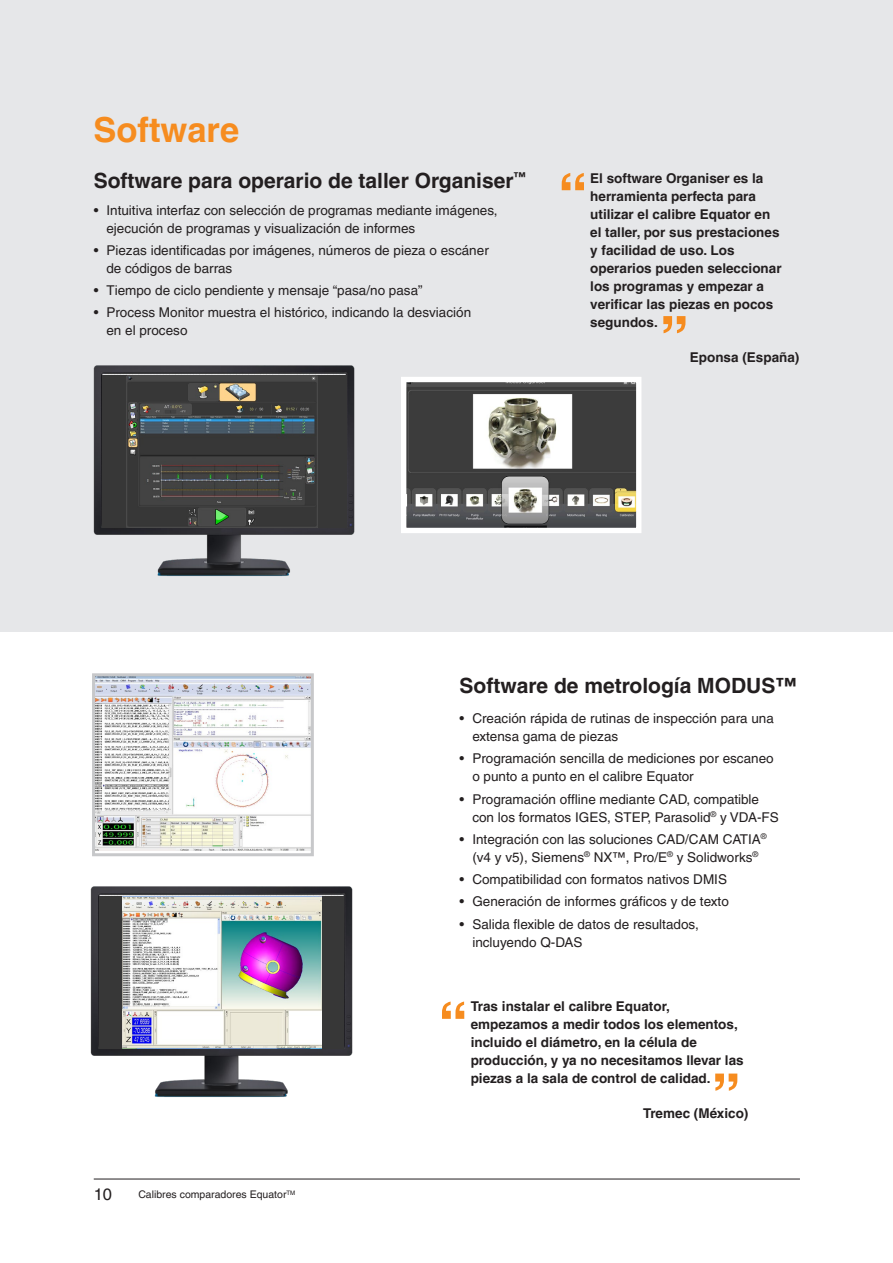
<style>
.page{position:relative;width:893px;height:1263px;background:#fff}
.page>*{position:absolute;margin:0;border:0;box-sizing:border-box;transform-origin:0 0}
.Inside_Headline_21pt_Bold{font:700 34.5px "Helvetica LT Pro";color:#f68c1f}
.Subheading_14pt_Bold{font:700 21px "Helvetica LT Pro";color:#231f20}
.t1{font:16.5px "Helvetica LT Pro";color:#231f20}
.t2{font:13.5px/18px "Helvetica LT Pro";color:#231f20}
.Quotation_text{font:700 13.5px/18px "Helvetica LT Pro";color:#231f20}
.Quotation_Attributed{font:700 13.5px "Helvetica LT Pro";color:#231f20}
.t3{font:10.5px "Helvetica LT Pro";color:#231f20}
</style>
<div class="page">
<div style="left:0;top:0;width:893px;height:631px;background:#e6e7e9"></div>
<hr style="left:94px;top:1179px;width:706px;height:1px;background:#231f20">
<img style="left:407px;top:383px;width:228px;height:144px">
<div style="left:401px;top:377px;width:240px;height:156px;border:5px solid #fff"></div>
<img style="left:96px;top:677px;width:214px;height:173px">
<div style="left:92px;top:673px;width:222px;height:183px;border:3px solid #c7c8ca"></div>
<svg style="left:562px;top:173px;width:22px;height:17px"></svg>
<svg style="left:442px;top:1001px;width:22px;height:18px"></svg>
<svg style="left:663px;top:316px;width:22px;height:17px"></svg>
<svg style="left:715px;top:1073px;width:22px;height:18px"></svg>
<img style="left:93px;top:365px;width:262px;height:211px">
<img style="left:90px;top:886px;width:263px;height:211px">
<div style="left:102px;top:375px;width:245px;height:153px;background:#373737"></div>
<img style="left:127px;top:375px;width:191px;height:153px">
<div style="left:100px;top:896px;width:244px;height:153px;background:#373737"></div>
<img style="left:122px;top:896px;width:200px;height:153px">
<p class="Inside_Headline_21pt_Bold" style="left:94px;top:109px;width:147px">Software</p>
<p class="Subheading_14pt_Bold" style="left:94px;top:168px;width:434px">Software para operario de taller Organiser<sup>™</sup></p>
<p class="t2" style="left:106px;top:201px;width:393px;text-indent:-13px">• Intuitiva interfaz con selección de programas mediante imágenes, ejecución de programas y visualización de informes</p>
<p class="t2" style="left:106px;top:241px;width:384px;text-indent:-13px">• Piezas identificadas por imágenes, números de pieza o escáner de códigos de barras</p>
<p class="t2" style="left:94px;top:281px;width:330px">• Tiempo de ciclo pendiente y mensaje “pasa/no pasa”</p>
<p class="t2" style="left:106px;top:303px;width:366px;text-indent:-13px">• Process Monitor muestra el histórico, indicando la desviación en el proceso</p>
<p class="Quotation_text" style="left:590px;top:169px;width:193px">El software Organiser es la herramienta perfecta para utilizar el calibre Equator en el taller, por sus prestaciones y facilidad de uso. Los operarios pueden seleccionar los programas y empezar a verificar las piezas en pocos segundos.</p>
<p class="Quotation_Attributed" style="left:690px;top:349px;width:111px">Eponsa (España)</p>
<p class="Subheading_14pt_Bold" style="left:460px;top:673px;width:338px">Software de metrología MODUS™</p>
<p class="t2" style="left:472px;top:709px;width:303px;text-indent:-13px">• Creación rápida de rutinas de inspección para una extensa gama de piezas</p>
<p class="t2" style="left:472px;top:750px;width:303px;text-indent:-13px">• Programación sencilla de mediciones por escaneo o punto a punto en el calibre Equator</p>
<p class="t2" style="left:472px;top:790px;width:308px;text-indent:-13px">• Programación offline mediante CAD, compatible con los formatos IGES, STEP, Parasolid<sup>®</sup> y VDA-FS</p>
<p class="t2" style="left:460px;top:830px;width:309px;text-align:center">• Integración con las soluciones CAD/CAM CATIA<sup>® </sup>(v4 y v5), Siemens<sup>®</sup> NX™, Pro/E<sup>®</sup> y Solidworks<sup>®</sup></p>
<p class="t2" style="left:460px;top:870px;width:269px">• Compatibilidad con formatos nativos DMIS</p>
<p class="t2" style="left:460px;top:893px;width:271px">• Generación de informes gráficos y de texto</p>
<p class="t2" style="left:472px;top:915px;width:228px;text-indent:-13px">• Salida flexible de datos de resultados, incluyendo Q-DAS</p>
<p class="t1" style="left:94px;top:1185px;width:20px">10</p>
<p class="t3" style="left:138px;top:1188px;width:158px">Calibres comparadores Equator<sup>TM</sup></p>
<p class="Quotation_text" style="left:471px;top:998px;width:274px">Tras instalar el calibre Equator, empezamos a medir todos los elementos, incluido el diámetro, en la célula de producción, y ya no necesitamos llevar las piezas a la sala de control de calidad.</p>
<p class="Quotation_Attributed" style="left:643px;top:1105px;width:107px">Tremec (México)</p>
</div>
